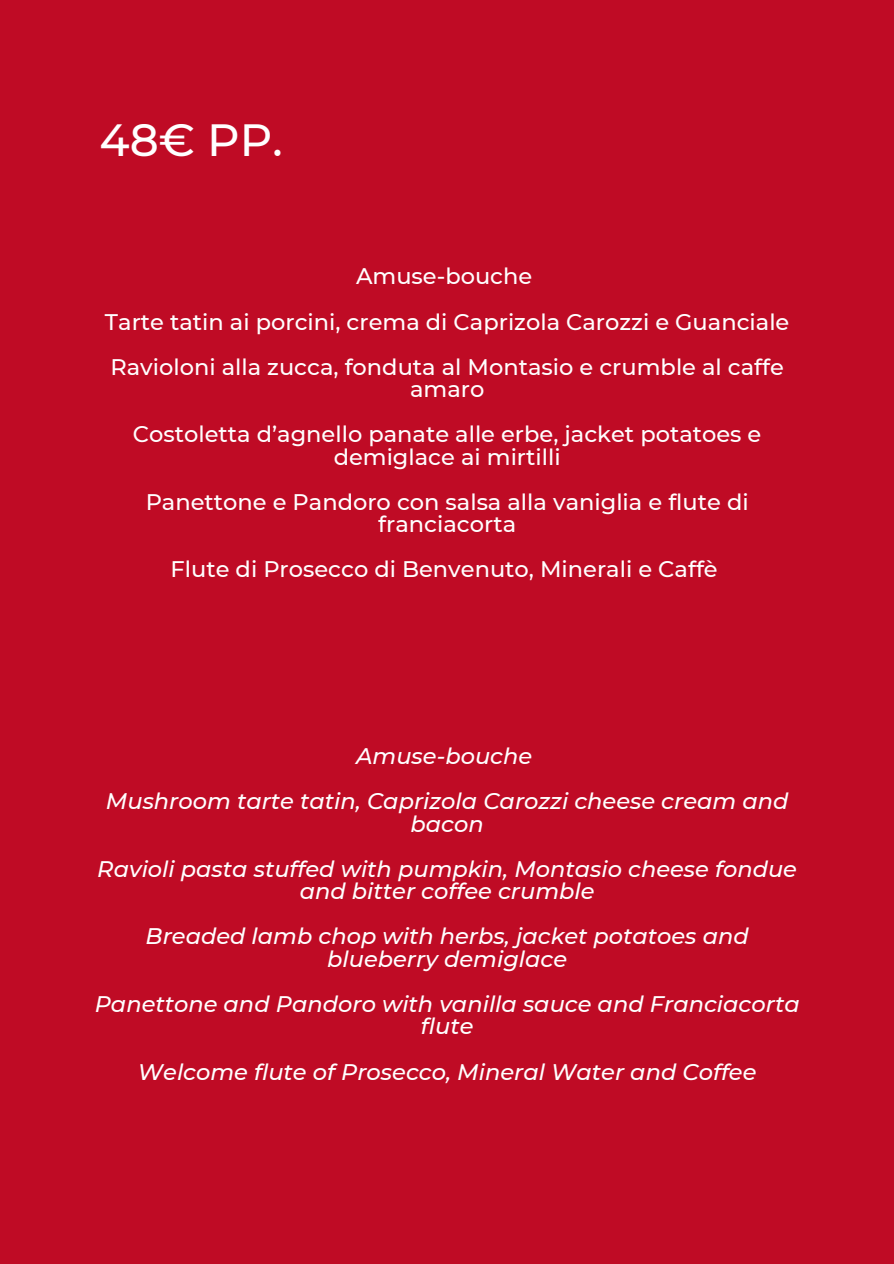
<style>
.page{position:relative;width:894px;height:1264px;background:#fff}
.page>*{position:absolute;margin:0;border:0;box-sizing:border-box;transform-origin:0 0}
.t1{font:500 45px "Montserrat";color:#fff}
.t2{font:italic 500 22.5px/22.5px "Montserrat";color:#fff;text-align:center}
.t3{font:500 22.5px/22.5px "Montserrat";color:#fff;text-align:center}
</style>
<div class="page">
<div style="left:0;top:0;width:893px;height:1263px;background:#bf0b25"></div>
<p class="t1" style="left:100px;top:112px;width:184px">48€ PP.</p>
<p class="t3" style="left:356px;top:265px;width:178px">Amuse-bouche</p>
<p class="t3" style="left:105px;top:310px;width:685px">Tarte tatin ai porcini, crema di Caprizola Carozzi e Guanciale</p>
<p class="t3" style="left:110px;top:355px;width:675px">Ravioloni alla zucca, fonduta al Montasio e crumble al caffe amaro</p>
<p class="t3" style="left:133px;top:423px;width:629px">Costoletta d’agnello panate alle erbe, jacket potatoes e demiglace ai mirtilli</p>
<p class="t3" style="left:146px;top:490px;width:604px">Panettone e Pandoro con salsa alla vaniglia e flute di franciacorta</p>
<p class="t3" style="left:170px;top:558px;width:548px">Flute di Prosecco di Benvenuto, Minerali e Caffè</p>
<p class="t2" style="left:356px;top:744px;width:178px">Amuse-bouche</p>
<p class="t2" style="left:106px;top:789px;width:684px">Mushroom tarte tatin, Caprizola Carozzi cheese cream and bacon</p>
<p class="t2" style="left:97px;top:857px;width:701px">Ravioli pasta stuffed with pumpkin, Montasio cheese fondue and bitter coffee crumble</p>
<p class="t2" style="left:146px;top:925px;width:604px">Breaded lamb chop with herbs, jacket potatoes and blueberry demiglace</p>
<p class="t2" style="left:95px;top:992px;width:706px">Panettone and Pandoro with vanilla sauce and Franciacorta flute</p>
<p class="t2" style="left:138px;top:1060px;width:620px">Welcome flute of Prosecco, Mineral Water and Coffee</p>
</div>
